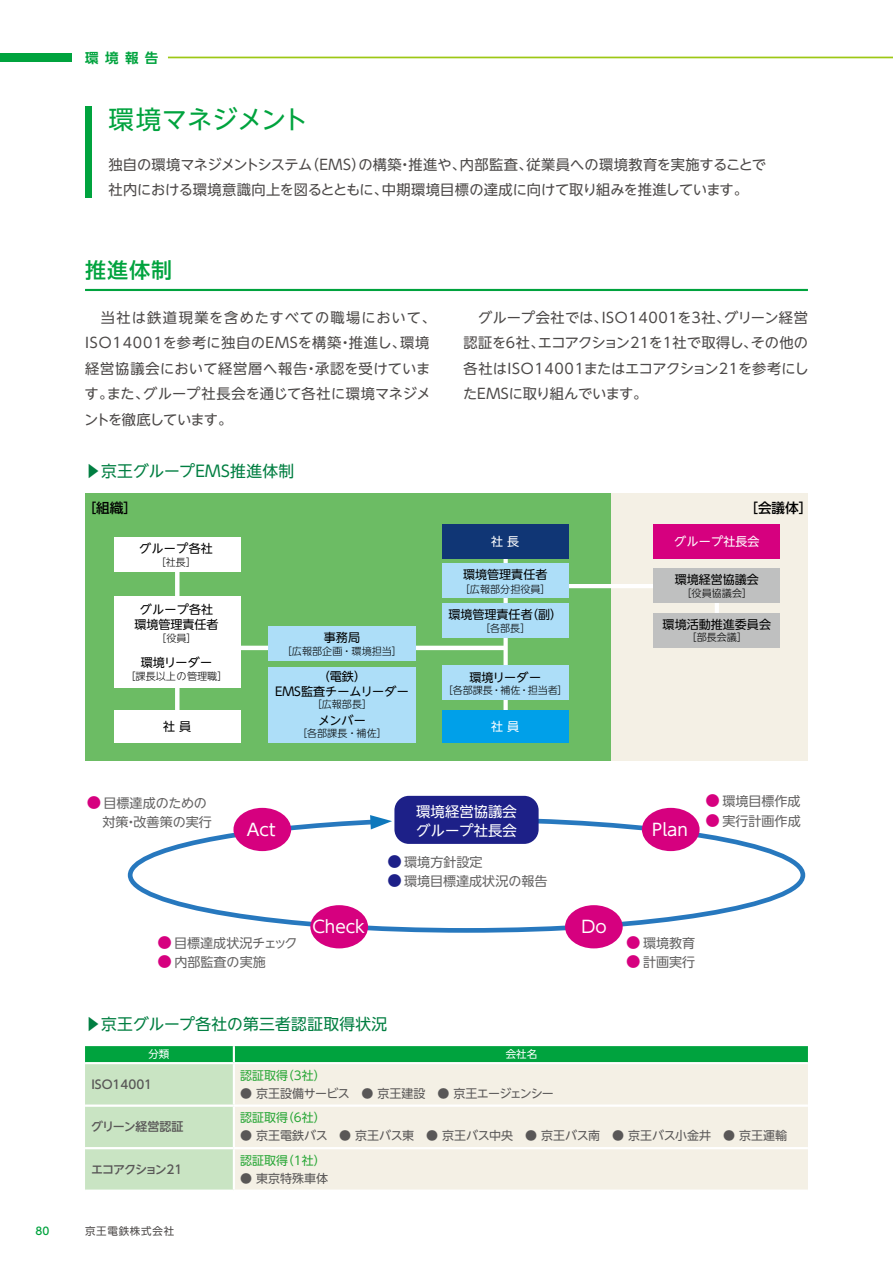
<style>
.page{position:relative;width:893px;height:1263px;background:#fff}
.page>*{position:absolute;margin:0;border:0;box-sizing:border-box;transform-origin:0 0}
.t1{font:25.5px "UD Shin Go NT Pr 6";letter-spacing:-.015em;color:#00a33e}
.t2{font:500 21px "UD Shin Go NT Pr 6";color:#00a33e}
.t3{font:16.8px "UD Shin Go NT Pro";color:#fff}
.t4{font:15.75px "UD Shin Go NT Pr 6";letter-spacing:.02em;color:#007e41}
.t5{font:14.4px "UD Shin Go NT Pro";color:#fff}
.t6{font:14.25px/25.5px "UD Shin Go NT Pr 6";letter-spacing:.045em;color:#4c4948}
.t7{font:14.25px/25.5px "UD Shin Go NT Pr 6";letter-spacing:.015em;color:#4c4948;text-align:justify}
.t8{font:14.25px/25.5px "UD Shin Go NT Pr 6";letter-spacing:-.005em;color:#4c4948}
.t9{font:500 13.5px "UD Shin Go NT Pro";color:#000}
.t10{font:700 13.5px "UD Shin Go NT Pr 6 De";color:#00a33e}
.t11{font:13.05px/19.2px "UD Shin Go NT Pro";color:#656464}
.t12{font:12px/15px "UD Shin Go NT Pro";color:#000;text-align:center}
.t13{font:12px "UD Shin Go NT Pr 6";letter-spacing:-.005em;color:#595757}
.t14{font:12px "UD Shin Go NT Pr 6";letter-spacing:-.04em;color:#595757}
.t15{font:12px "UD Shin Go NT Pr 6";color:#2aa738}
.t16{font:12px "UD Shin Go NT Pro";letter-spacing:.025em;color:#fff}
.t17{font:500 12px "UD Shin Go NT Pr 6";letter-spacing:-.08em;color:#595757}
.t18{font:500 12px "UD Shin Go NT Pr 6";color:#595757}
.t19{font:500 12px "UD Shin Go NT Pr 6";letter-spacing:-.02em;color:#595757}
.t20{font:10.5px "UD Shin Go NT Pr 6";letter-spacing:.07em;color:#4c4948}
.t21{font:10.5px "UD Shin Go NT Pr 6";color:#fff}
.t22{font:500 10.5px "UD Shin Go NT Pr 6";color:#00a33e}
.t23{font:300 10.05px "UD Shin Go NT Pro";color:#000}
.s1{font-size:14.4px;color:#d6007f}
.s2{font-size:14.4px;color:#1d2088}
</style>
<div class="page">
<div style="left:85px;top:493px;width:527px;height:268px;background:#6cbc64"></div>
<div style="left:612px;top:493px;width:196px;height:268px;background:#f4f0e5"></div>
<hr style="left:224px;top:646px;width:282px;height:4px;background:#fff">
<div style="left:503px;top:541px;width:5px;height:190px;background:#fff"></div>
<hr style="left:175px;top:570px;width:4px;height:157px;background:#fff">
<hr style="left:715px;top:575px;width:4px;height:57px;background:#fff">
<hr style="left:506px;top:584px;width:231px;height:4px;background:#fff">
<div style="left:442px;top:524px;width:127px;height:34px;background:#103675"></div>
<div style="left:654px;top:568px;width:126px;height:35px;background:#bfc0c0"></div>
<div style="left:654px;top:613px;width:126px;height:35px;background:#bfc0c0"></div>
<div style="left:442px;top:564px;width:127px;height:34px;background:#addef8"></div>
<div style="left:114px;top:538px;width:126px;height:34px;background:#fff"></div>
<div style="left:114px;top:596px;width:126px;height:92px;background:#fff"></div>
<div style="left:114px;top:710px;width:126px;height:33px;background:#fff"></div>
<div style="left:442px;top:603px;width:127px;height:35px;background:#addef8"></div>
<div style="left:442px;top:665px;width:127px;height:35px;background:#addef8"></div>
<div style="left:268px;top:667px;width:148px;height:75px;background:#addef8"></div>
<div style="left:442px;top:710px;width:127px;height:33px;background:#00a0e9"></div>
<div style="left:268px;top:626px;width:148px;height:35px;background:#addef8"></div>
<div style="left:654px;top:524px;width:126px;height:34px;background:#d6007f"></div>
<svg style="left:127px;top:815px;width:679px;height:120px"></svg>
<div style="left:394px;top:796px;width:145px;height:48px;background:#1d2088;border-radius:14px"></div>
<div style="left:642px;top:808px;width:58px;height:43px;background:#d6007f;border-radius:50%"></div>
<div style="left:233px;top:808px;width:58px;height:43px;background:#d6007f;border-radius:50%"></div>
<div style="left:565px;top:905px;width:58px;height:43px;background:#d6007f;border-radius:50%"></div>
<div style="left:310px;top:905px;width:58px;height:43px;background:#d6007f;border-radius:50%"></div>
<svg style="left:370px;top:815px;width:22px;height:14px"></svg>
<hr style="left:85px;top:289px;width:723px;height:2px;background:#00a33e">
<svg style="left:85px;top:1046px;width:723px;height:143px;background:#cfe4cb"></svg>
<hr style="left:233px;top:1064px;width:2px;height:40px;background:#fff">
<hr style="left:233px;top:1107px;width:2px;height:40px;background:#fff">
<hr style="left:233px;top:1149px;width:2px;height:40px;background:#fff">
<hr style="left:85px;top:1062px;width:149px;height:2px;background:#fff">
<hr style="left:234px;top:1062px;width:574px;height:2px;background:#fff">
<hr style="left:85px;top:1104px;width:149px;height:3px;background:#fff">
<hr style="left:85px;top:1147px;width:149px;height:2px;background:#fff">
<hr style="left:234px;top:1104px;width:574px;height:3px;background:#fff">
<hr style="left:234px;top:1147px;width:574px;height:2px;background:#fff">
<div style="left:85px;top:106px;width:6px;height:92px;background:#00a33e"></div>
<div style="left:0;top:53px;width:72px;height:9px;background:#00a33e"></div>
<hr style="left:168px;top:57px;width:725px;height:1px;background:#9dc814">
<p class="t10" style="left:85px;top:47px;width:75px">環境報告</p>
<h1 class="t1" style="left:108px;top:98px;width:201px">環境マネジメント</h1>
<p class="t8" style="left:108px;top:151px;width:659px">独自の環境マネジメントシステム（EMS）の構築・推進や、内部監査、従業員への環境教育を実施することで社内における環境意識向上を図るとともに、中期環境目標の達成に向けて取り組みを推進しています。</p>
<h2 class="t2" style="left:85px;top:253px;width:89px">推進体制</h2>
<p class="t6" style="left:84px;top:304px;width:353px">　当社は鉄道現業を含めたすべての職場において、<br>ISO14001を参考に独自のEMSを構築・推進し、環境経営協議会において経営層へ報告・承認を受けています。また、グループ社長会を通じて各社に環境マネジメントを徹底しています。</p>
<p class="t7" style="left:463px;top:304px;width:347px">　グループ会社では、ISO14001を3社、グリーン経営認証を6社、エコアクション21を1社で取得し、その他の各社はISO14001またはエコアクション21を参考にしたEMSに取り組んでいます。</p>
<p class="t4" style="left:85px;top:459px;width:211px">▶京王グループEMS推進体制</p>
<p class="t9" style="left:83px;top:497px;width:56px">［組織］</p>
<p class="t9" style="left:744px;top:497px;width:69px">［会議体］</p>
<p class="t16" style="left:491px;top:532px;width:30px">社 長</p>
<p class="t12" style="left:675px;top:572px;width:86px">環境経営協議会</p>
<p class="t23" style="left:681px;top:585px;width:72px">［役員協議会］</p>
<p class="t12" style="left:663px;top:617px;width:110px">環境活動推進委員会</p>
<p class="t23" style="left:687px;top:629px;width:62px">［部長会議］</p>
<p class="t16" style="left:674px;top:532px;width:87px">グループ社長会</p>
<p class="t12" style="left:139px;top:541px;width:75px">グループ各社</p>
<p class="t23" style="left:156px;top:554px;width:42px">［社長］</p>
<p class="t12" style="left:134px;top:601px;width:86px">グループ各社環境管理責任者</p>
<p class="t23" style="left:156px;top:630px;width:42px">［役員］</p>
<p class="t12" style="left:141px;top:654px;width:73px">環境リーダー</p>
<p class="t23" style="left:126px;top:668px;width:103px">［課長以上の管理職］</p>
<p class="t12" style="left:463px;top:567px;width:86px">環境管理責任者</p>
<p class="t23" style="left:460px;top:580px;width:92px">［広報部分担役員］</p>
<p class="t12" style="left:448px;top:607px;width:115px">環境管理責任者（副）</p>
<p class="t23" style="left:480px;top:620px;width:52px">［各部長］</p>
<p class="t12" style="left:469px;top:669px;width:73px">環境リーダー</p>
<p class="t23" style="left:443px;top:682px;width:126px">［各部課長・補佐・担当者］</p>
<p class="t12" style="left:324px;top:630px;width:38px">事務局</p>
<p class="t23" style="left:282px;top:643px;width:122px">［広報部企画・環境担当］</p>
<p class="t12" style="left:275px;top:668px;width:135px">（電鉄）<br>EMS監査チームリーダー</p>
<p class="t23" style="left:312px;top:696px;width:62px">［広報部長］</p>
<p class="t12" style="left:318px;top:712px;width:49px">メンバー</p>
<p class="t23" style="left:297px;top:725px;width:91px">［各部課長・補佐］</p>
<p class="t12" style="left:163px;top:719px;width:30px">社 員</p>
<p class="t16" style="left:491px;top:717px;width:30px">社 員</p>
<p class="t11" style="left:87px;top:793px;width:126px"><span class="s1">●</span> 目標達成のための　対策・改善策の実行</p>
<p class="t5" style="left:416px;top:800px;width:102px">環境経営協議会</p>
<p class="t3" style="left:247px;top:816px;width:30px">Act</p>
<p class="t5" style="left:416px;top:819px;width:102px">グループ社長会</p>
<p class="t3" style="left:652px;top:816px;width:37px">Plan</p>
<p class="t11" style="left:387px;top:852px;width:97px"><span class="s2">●</span> 環境方針設定</p>
<p class="t11" style="left:387px;top:871px;width:162px"><span class="s2">●</span> 環境目標達成状況の報告</p>
<p class="t11" style="left:706px;top:791px;width:96px"><span class="s1">●</span> 環境目標作成</p>
<p class="t11" style="left:706px;top:811px;width:97px"><span class="s1">●</span> 実行計画作成</p>
<p class="t11" style="left:158px;top:933px;width:141px"><span class="s1">●</span> 目標達成状況チェック</p>
<p class="t11" style="left:158px;top:952px;width:110px"><span class="s1">●</span> 内部監査の実施</p>
<p class="t3" style="left:312px;top:913px;width:54px">Check</p>
<p class="t3" style="left:582px;top:913px;width:27px">Do</p>
<p class="t11" style="left:626px;top:933px;width:71px"><span class="s1">●</span> 環境教育</p>
<p class="t11" style="left:626px;top:952px;width:71px"><span class="s1">●</span> 計画実行</p>
<p class="t4" style="left:85px;top:1011px;width:304px">▶京王グループ各社の第三者認証取得状況</p>
<p class="t21" style="left:148px;top:1045px;width:22px">分類</p>
<p class="t21" style="left:506px;top:1045px;width:33px">会社名</p>
<p class="t18" style="left:91px;top:1074px;width:62px">ISO14001</p>
<p class="t15" style="left:240px;top:1066px;width:87px">認証取得（3社）</p>
<p class="t14" style="left:240px;top:1084px;width:315px">● 京王設備サービス　● 京王建設　● 京王エージェンシー</p>
<p class="t19" style="left:91px;top:1117px;width:94px">グリーン経営認証</p>
<p class="t17" style="left:91px;top:1160px;width:93px">エコアクション21</p>
<p class="t22" style="left:36px;top:1223px;width:15px">80</p>
<p class="t20" style="left:85px;top:1222px;width:91px">京王電鉄株式会社</p>
<p class="t15" style="left:240px;top:1108px;width:87px">認証取得（6社）</p>
<p class="t13" style="left:240px;top:1126px;width:548px">● 京王電鉄バス　● 京王バス東　● 京王バス中央　● 京王バス南　● 京王バス小金井　● 京王運輸</p>
<p class="t15" style="left:240px;top:1151px;width:87px">認証取得（1社）</p>
<p class="t13" style="left:240px;top:1169px;width:89px">● 東京特殊車体</p>
</div>
